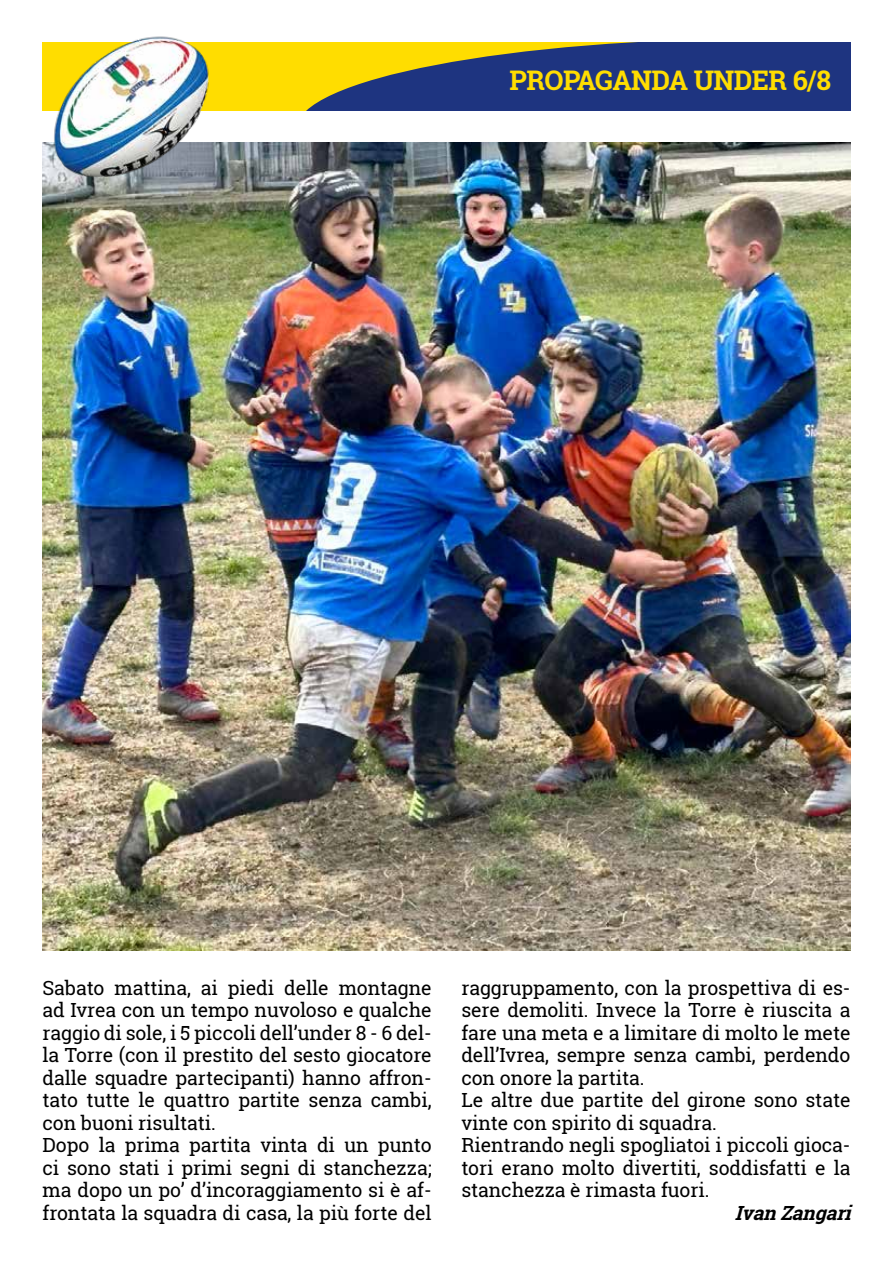
<style>
.page{position:relative;width:893px;height:1263px;background:#fff}
.page>*{position:absolute;margin:0;border:0;box-sizing:border-box;transform-origin:0 0}
.t1{font:700 27px "Roboto Slab";letter-spacing:-.02em;color:#fd0}
.t2{font:19.5px/22.5px "Roboto Slab";letter-spacing:-.005em;color:#000}
.t3{font:italic 700 19.5px "Roboto Slab";color:#000}
</style>
<div class="page">
<img style="left:43px;top:143px;width:807px;height:808px">
<div style="left:43px;top:43px;width:807px;height:68px;background:#fd0"></div>
<svg style="left:306px;top:43px;width:544px;height:68px"></svg>
<img style="left:49px;top:36px;width:168px;height:155px">
<h1 class="t1" style="left:510px;top:61px;width:323px">PROPAGANDA UNDER 6/8</h1>
<p class="t2" style="left:43px;top:976px;width:391px">Sabato mattina, ai piedi delle montagne ad Ivrea con un tempo nuvoloso e qualche raggio di sole, i 5 piccoli dell’under 8 - 6 del&shy;la Torre (con il prestito del sesto giocatore dalle squadre partecipanti) hanno affron&shy;tato tutte le quattro partite senza cambi, con buoni risultati.<br>Dopo la prima partita vinta di un punto ci sono stati i primi segni di stanchezza; ma dopo un po’ d’incoraggiamento si è af&shy;frontata la squadra di casa, la più forte del</p>
<p class="t2" style="left:461px;top:976px;width:391px">raggruppamento, con la prospettiva di es&shy;sere demoliti. Invece la Torre è riuscita a fare una meta e a limitare di molto le mete dell’Ivrea, sempre senza cambi, perdendo con onore la partita.<br>Le altre due partite del girone sono state vinte con spirito di squadra.<br>Rientrando negli spogliatoi i piccoli gioca&shy;tori erano molto divertiti, soddisfatti e la stanchezza è rimasta fuori.</p>
<p class="t3" style="left:735px;top:1199px;width:124px">IvanZangari</p>
</div>
